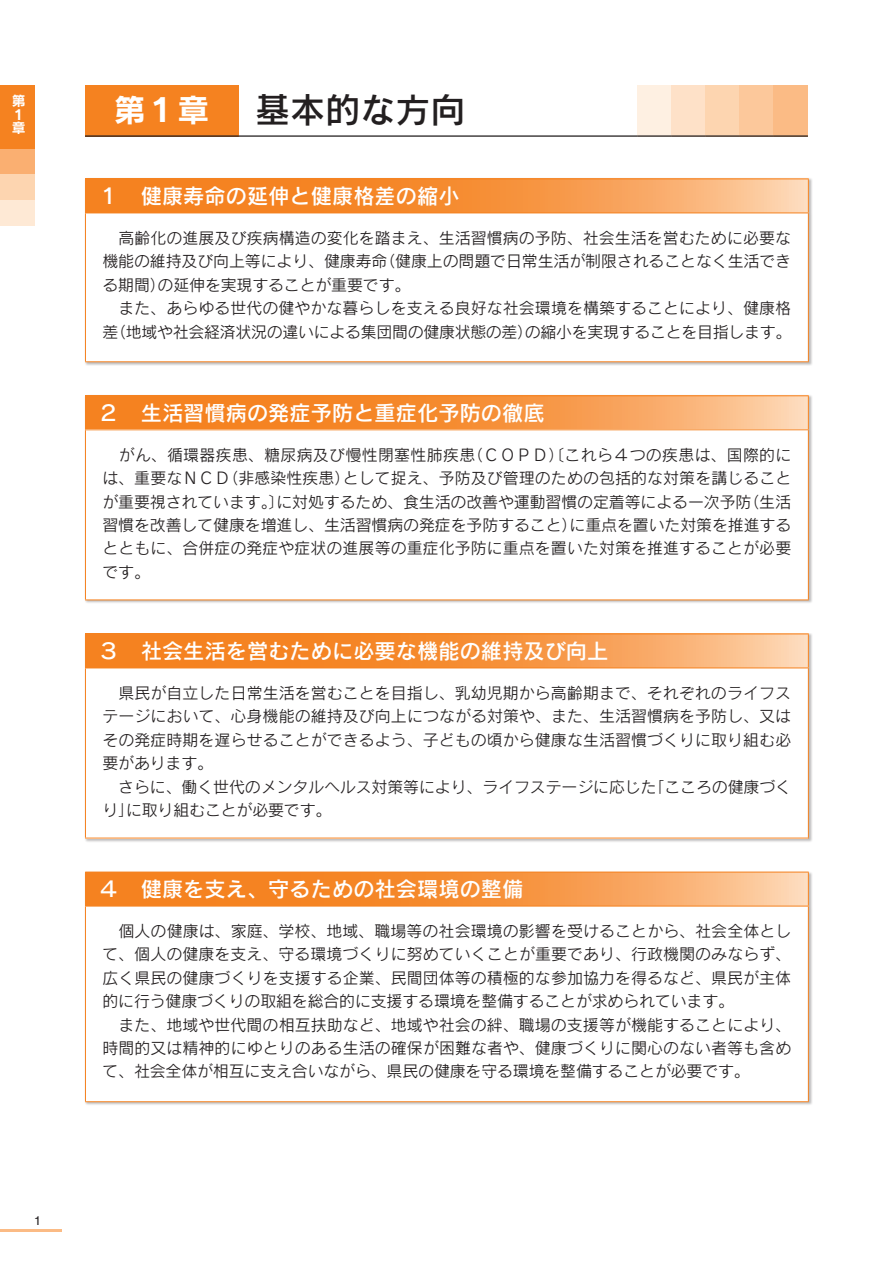
<style>
.page{position:relative;width:893px;height:1263px;background:#fff}
.page>*{position:absolute;margin:0;border:0;box-sizing:border-box;transform-origin:0 0}
.t1{font:35.1px "Rodin Pro DB";color:#231f20}
.t2{font:31.95px "Rodin Pro B";color:#fff}
.t3{font:21.3px "Rodin Pro DB";color:#fff}
.t4{font:15.9px/23.4px "Rodin Pro M";letter-spacing:.005em;color:#231f20}
.t5{font:13.8px/13.8px "Rodin Pro B";color:#fff}
.t6{font:12.75px "Helvetica";color:#231f20}
</style>
<div class="page">
<hr style="left:0;top:1229px;width:62px;height:2px;background:#fbbb85">
<div style="left:0;top:85px;width:34px;height:64px;background:#f58220"></div>
<div style="left:0;top:149px;width:34px;height:25px;background:#faaf71"></div>
<div style="left:0;top:174px;width:34px;height:26px;background:#fdd5b0"></div>
<div style="left:0;top:200px;width:34px;height:25px;background:#fee9d5"></div>
<div style="left:85px;top:85px;width:153px;height:51px;background:#f58220"></div>
<div style="left:638px;top:85px;width:34px;height:51px;background:#fef0e2"></div>
<div style="left:672px;top:85px;width:34px;height:51px;background:#fee1c8"></div>
<div style="left:706px;top:85px;width:34px;height:51px;background:#fdd5b0"></div>
<div style="left:740px;top:85px;width:34px;height:51px;background:#fcc89b"></div>
<div style="left:774px;top:85px;width:34px;height:51px;background:#fbbb85"></div>
<hr style="left:85px;top:135px;width:153px;height:2px;background:#231f20">
<hr style="left:238px;top:135px;width:400px;height:2px;background:#231f20">
<hr style="left:638px;top:135px;width:34px;height:2px;background:#231f20">
<hr style="left:672px;top:135px;width:34px;height:2px;background:#231f20">
<hr style="left:706px;top:135px;width:34px;height:2px;background:#231f20">
<hr style="left:740px;top:135px;width:34px;height:2px;background:#231f20">
<hr style="left:774px;top:135px;width:34px;height:2px;background:#231f20">
<div style="left:84px;top:178px;width:729px;height:188px;background:#231f20;opacity:.3"></div>
<svg style="left:86px;top:180px;width:722px;height:32px;background:#f69745"></svg>
<div style="left:85px;top:213px;width:723px;height:149px;background:#fff"></div>
<hr style="left:85px;top:179px;width:724px;height:1px;background:#f58220">
<hr style="left:85px;top:179px;width:1px;height:33px;background:#f58220">
<hr style="left:808px;top:179px;width:1px;height:33px;background:#f58220">
<hr style="left:85px;top:212px;width:724px;height:1px;background:#f58220">
<hr style="left:85px;top:213px;width:1px;height:148px;background:#f58220">
<hr style="left:808px;top:213px;width:1px;height:148px;background:#f58220">
<hr style="left:85px;top:361px;width:724px;height:1px;background:#f58220">
<div style="left:84px;top:395px;width:729px;height:209px;background:#231f20;opacity:.3"></div>
<svg style="left:86px;top:396px;width:722px;height:33px;background:#f69745"></svg>
<div style="left:85px;top:430px;width:723px;height:170px;background:#fff"></div>
<hr style="left:85px;top:395px;width:724px;height:1px;background:#f58220">
<hr style="left:85px;top:396px;width:1px;height:33px;background:#f58220">
<hr style="left:808px;top:396px;width:1px;height:33px;background:#f58220">
<hr style="left:85px;top:429px;width:724px;height:1px;background:#f58220">
<hr style="left:85px;top:430px;width:1px;height:169px;background:#f58220">
<hr style="left:808px;top:430px;width:1px;height:169px;background:#f58220">
<hr style="left:85px;top:599px;width:724px;height:1px;background:#f58220">
<div style="left:84px;top:633px;width:729px;height:209px;background:#231f20;opacity:.3"></div>
<svg style="left:86px;top:635px;width:722px;height:32px;background:#f69745"></svg>
<div style="left:85px;top:668px;width:723px;height:170px;background:#fff"></div>
<hr style="left:85px;top:634px;width:724px;height:1px;background:#f58220">
<hr style="left:85px;top:634px;width:1px;height:33px;background:#f58220">
<hr style="left:808px;top:634px;width:1px;height:33px;background:#f58220">
<hr style="left:85px;top:667px;width:724px;height:1px;background:#f58220">
<hr style="left:85px;top:668px;width:1px;height:170px;background:#f58220">
<hr style="left:808px;top:668px;width:1px;height:170px;background:#f58220">
<hr style="left:85px;top:838px;width:724px;height:1px;background:#f58220">
<div style="left:84px;top:871px;width:729px;height:235px;background:#231f20;opacity:.3"></div>
<svg style="left:86px;top:873px;width:722px;height:33px;background:#f69745"></svg>
<div style="left:85px;top:906px;width:723px;height:196px;background:#fff"></div>
<hr style="left:85px;top:872px;width:724px;height:1px;background:#f58220">
<hr style="left:85px;top:872px;width:1px;height:34px;background:#f58220">
<hr style="left:808px;top:872px;width:1px;height:34px;background:#f58220">
<hr style="left:85px;top:906px;width:724px;height:1px;background:#f58220">
<hr style="left:85px;top:906px;width:1px;height:195px;background:#f58220">
<hr style="left:808px;top:906px;width:1px;height:195px;background:#f58220">
<hr style="left:85px;top:1101px;width:724px;height:1px;background:#f58220">
<p class="t5" style="left:12px;top:93px;width:15px">第<br>１章</p>
<h2 class="t2" style="left:114px;top:89px;width:97px">第１章</h2>
<h1 class="t1" style="left:255px;top:87px;width:212px">基本的な方向</h1>
<h3 class="t3" style="left:98px;top:182px;width:363px">１　健康寿命の延伸と健康格差の縮小</h3>
<p class="t4" style="left:102px;top:226px;width:690px">　高齢化の進展及び疾病構造の変化を踏まえ、生活習慣病の予防、社会生活を営むために必要な機能の維持及び向上等により、健康寿命（健康上の問題で日常生活が制限されることなく生活できる期間）の延伸を実現することが重要です。<br>　また、あらゆる世代の健やかな暮らしを支える良好な社会環境を構築することにより、健康格差（地域や社会経済状況の違いによる集団間の健康状態の差）の縮小を実現することを目指します。</p>
<h3 class="t3" style="left:98px;top:399px;width:448px">２　生活習慣病の発症予防と重症化予防の徹底</h3>
<p class="t4" style="left:102px;top:443px;width:690px;text-align:justify">　がん、循環器疾患、糖尿病及び慢性閉塞性肺疾患（ＣＯＰＤ）〔これら４つの疾患は、国際的には、重要なＮＣＤ（非感染性疾患）として捉え、予防及び管理のための包括的な対策を講じることが重要視されています。〕に対処するため、食生活の改善や運動習慣の定着等による一次予防（生活習慣を改善して健康を増進し、生活習慣病の発症を予防すること）に重点を置いた対策を推進するとともに、合併症の発症や症状の進展等の重症化予防に重点を置いた対策を推進することが必要です。</p>
<h3 class="t3" style="left:98px;top:637px;width:512px">３　社会生活を営むために必要な機能の維持及び向上</h3>
<p class="t4" style="left:102px;top:681px;width:690px">　県民が自立した日常生活を営むことを目指し、乳幼児期から高齢期まで、それぞれのライフステージにおいて、心身機能の維持及び向上につながる対策や、また、生活習慣病を予防し、又はその発症時期を遅らせることができるよう、子どもの頃から健康な生活習慣づくりに取り組む必要があります。<br>　さらに、働く世代のメンタルヘルス対策等により、ライフステージに応じた「こころの健康づくり」に取り組むことが必要です。</p>
<p class="t6" style="left:34px;top:1211px;width:9px">1</p>
<h3 class="t3" style="left:98px;top:875px;width:427px">４　健康を支え、守るための社会環境の整備</h3>
<p class="t4" style="left:102px;top:919px;width:690px">　個人の健康は、家庭、学校、地域、職場等の社会環境の影響を受けることから、社会全体として、個人の健康を支え、守る環境づくりに努めていくことが重要であり、行政機関のみならず、広く県民の健康づくりを支援する企業、民間団体等の積極的な参加協力を得るなど、県民が主体的に行う健康づくりの取組を総合的に支援する環境を整備することが求められています。<br>　また、地域や世代間の相互扶助など、地域や社会の絆、職場の支援等が機能することにより、時間的又は精神的にゆとりのある生活の確保が困難な者や、健康づくりに関心のない者等も含めて、社会全体が相互に支え合いながら、県民の健康を守る環境を整備することが必要です。</p>
</div>
